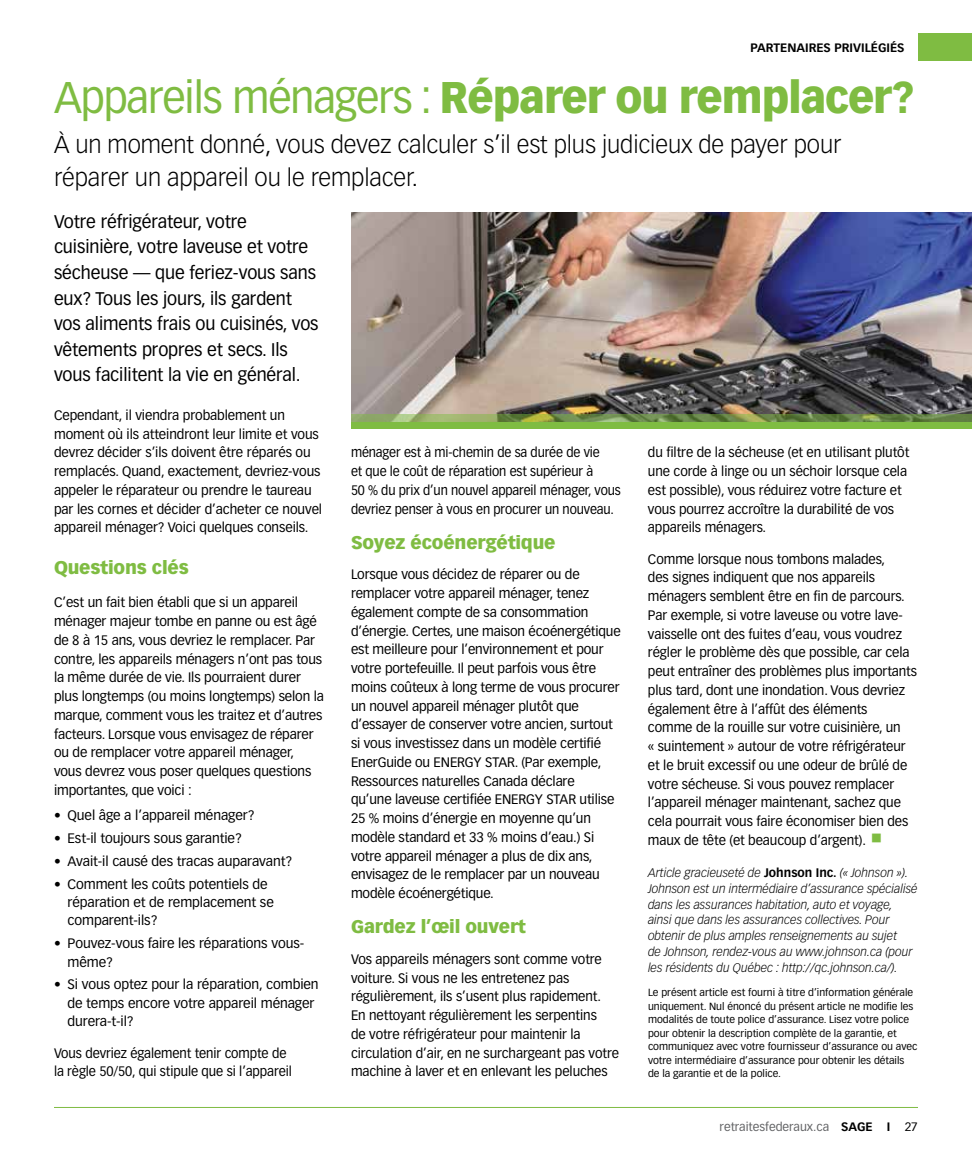
<style>
.page{position:relative;width:972px;height:1175px;background:#fff}
.page>*{position:absolute;margin:0;border:0;box-sizing:border-box;transform-origin:0 0}
.t1{font:900 43.5px "Vectora LH";letter-spacing:-.025em;color:#7fbc42;scale:.96 1}
.t2{font:300 24px/33px "Vectora LH";letter-spacing:-.005em;color:#000}
.t3{font:18px/25.5px "Vectora LH";letter-spacing:-.005em;color:#000}
.t4{font:900 18px "Vectora LH";letter-spacing:-.01em;color:#7fbc42}
.t5{font:13.5px/18.8px "Vectora LH";letter-spacing:-.005em;color:#000}
.t6{font:13.5px/18.8px "Vectora LH";letter-spacing:-.005em;color:#000;scale:.93 1}
.t7{font:13.5px/18.8px "Vectora LH";letter-spacing:-.005em;color:#000;scale:.95 1}
.t8{font:italic 300 12.15px/15.8px "Vectora LH";color:#000}
.t9{font:12px "Vectora LH";color:#636466}
.t10{font:700 12px "Vectora LH";color:#000}
.t11{font:10.2px/13.5px "Vectora LH";color:#000}
.s1{font-weight:400}
.s2{font-weight:700;font-style:normal}
.s3{font-weight:700;color:#000}
.s4{color:#000}
</style>
<div class="page">
<img style="left:351px;top:213px;width:621px;height:202px">
<div style="left:918px;top:34px;width:54px;height:27px;background:#7fbc42"></div>
<hr style="left:54px;top:1107px;width:864px;height:1px;background:#7fbc42">
<svg style="left:351px;top:415px;width:621px;height:8px"></svg>
<div style="left:351px;top:423px;width:621px;height:6px;background:#7fbc42"></div>
<p class="t10" style="left:750px;top:40px;width:156px">PARTENAIRES PRIVILÉGIÉS</p>
<h1 class="t1" style="left:54px;top:71px;width:897px"><span class="s1">Appareils ménagers :</span> Réparer ou remplacer?</h1>
<h2 class="t2" style="left:54px;top:128px;width:789px">À un moment donné, vous devez calculer s’il est plus judicieux de payer pour réparer un appareil ou le remplacer.</h2>
<h3 class="t3" style="left:54px;top:209px;width:266px">Votre réfrigérateur, votre cuisinière, votre laveuse et votre sécheuse — que feriez-vous sans eux? Tous les jours, ils gardent vos aliments frais ou cuisinés, vos vêtements propres et secs. Ils vous facilitent la vie en général.</h3>
<p class="t5" style="left:54px;top:406px;width:270px">Cependant, il viendra probablement un moment où ils atteindront leur limite et vous devrez décider s’ils doivent être réparés ou remplacés. Quand, exactement, devriez-vous appeler le réparateur ou prendre le taureau par les cornes et décider d’acheter ce nouvel appareil ménager? Voici quelques conseils.</p>
<h3 class="t4" style="left:54px;top:556px;width:136px">Questions clés</h3>
<p class="t5" style="left:54px;top:593px;width:271px">C’est un fait bien établi que si un appareil ménager majeur tombe en panne ou est âgé de 8 à 15 ans, vous devriez le remplacer. Par contre, les appareils ménagers n’ont pas tous la même durée de vie. Ils pourraient durer plus longtemps (ou moins longtemps) selon la marque, comment vous les traitez et d’autres facteurs. Lorsque vous envisagez de réparer ou de remplacer votre appareil ménager, vous devrez vous poser quelques questions importantes, que voici :</p>
<p class="t5" style="left:54px;top:806px;width:202px">• Quel âge a l’appareil ménager?</p>
<p class="t5" style="left:54px;top:829px;width:190px">• Est-il toujours sous garantie?</p>
<p class="t5" style="left:54px;top:851px;width:240px">• Avait-il causé des tracas auparavant?</p>
<p class="t5" style="left:68px;top:874px;width:208px;text-indent:-14px">• Comment les coûts potentiels de réparation et de remplacement se comparent-ils?</p>
<p class="t5" style="left:68px;top:934px;width:238px;text-indent:-14px">• Pouvez-vous faire les réparations vous&shy;même?</p>
<p class="t5" style="left:68px;top:975px;width:253px;text-indent:-14px">• Si vous optez pour la réparation, combien de temps encore votre appareil ménager durera-t-il?</p>
<p class="t7" style="left:54px;top:1043px;width:252px">Vous devriez également tenir compte de la règle 50/50, qui stipule que si l’appareil</p>
<p class="t6" style="left:351px;top:443px;width:292px">ménager est à mi-chemin de sa durée de vie<br>et que le coût de réparation est supérieur à<br>50 % du prix d’un nouvel appareil ménager, vous devriez penser à vous en procurer un nouveau.</p>
<h3 class="t4" style="left:351px;top:531px;width:206px">Soyez écoénergétique</h3>
<p class="t5" style="left:351px;top:565px;width:271px">Lorsque vous décidez de réparer ou de remplacer votre appareil ménager, tenez également compte de sa consommation d’énergie. Certes, une maison écoénergétique est meilleure pour l’environnement et pour votre portefeuille. Il peut parfois vous être moins coûteux à long terme de vous procurer un nouvel appareil ménager plutôt que d’essayer de conserver votre ancien, surtout si vous investissez dans un modèle certifié EnerGuide ou ENERGY STAR. (Par exemple, Ressources naturelles Canada déclare<br>qu’une laveuse certifiée ENERGY STAR utilise 25 % moins d’énergie en moyenne qu’un modèle standard et 33 % moins d’eau.) Si votre appareil ménager a plus de dix ans, envisagez de le remplacer par un nouveau modèle écoénergétique.</p>
<h3 class="t4" style="left:351px;top:915px;width:176px">Gardez l’œil ouvert</h3>
<p class="t5" style="left:351px;top:949px;width:270px">Vos appareils ménagers sont comme votre voiture. Si vous ne les entretenez pas régulièrement, ils s’usent plus rapidement.<br>En nettoyant régulièrement les serpentins<br>de votre réfrigérateur pour maintenir la circulation d’air, en ne surchargeant pas votre machine à laver et en enlevant les peluches</p>
<p class="t5" style="left:648px;top:443px;width:263px">du filtre de la sécheuse (et en utilisant plutôt une corde à linge ou un séchoir lorsque cela est possible), vous réduirez votre facture et vous pourrez accroître la durabilité de vos appareils ménagers.</p>
<p class="t5" style="left:648px;top:549px;width:271px">Comme lorsque nous tombons malades,<br>des signes indiquent que nos appareils ménagers semblent être en fin de parcours.<br>Par exemple, si votre laveuse ou votre lave&shy;vaisselle ont des fuites d’eau, vous voudrez régler le problème dès que possible, car cela peut entraîner des problèmes plus importants plus tard, dont une inondation. Vous devriez également être à l’affût des éléments<br>comme de la rouille sur votre cuisinière, un<br>« suintement » autour de votre réfrigérateur et le bruit excessif ou une odeur de brûlé de votre sécheuse. Si vous pouvez remplacer l’appareil ménager maintenant, sachez que cela pourrait vous faire économiser bien des maux de tête (et beaucoup d’argent).</p>
<p class="t8" style="left:648px;top:865px;width:271px">Article gracieuseté de <span class="s2">Johnson Inc.</span> (« Johnson »).<br>Johnson est un intermédiaire d’assurance spécialisé dans les assurances habitation, auto et voyage, ainsi que dans les assurances collectives. Pour obtenir de plus amples renseignements au sujet<br>de Johnson, rendez-vous au www.johnson.ca (pour les résidents du Québec : http://qc.johnson.ca/).</p>
<p class="t11" style="left:648px;top:985px;width:271px">Le présent article est fourni à titre d’information générale uniquement. Nul énoncé du présent article ne modifie les modalités de toute police d’assurance. Lisez votre police pour obtenir la description complète de la garantie, et communiquez avec votre fournisseur d’assurance ou avec votre intermédiaire d’assurance pour obtenir les détails de la garantie et de la police.</p>
<p class="t9" style="left:720px;top:1119px;width:200px">retraitesfederaux.ca <span class="s3">SAGE I</span> <span class="s4">27</span></p>
</div>
